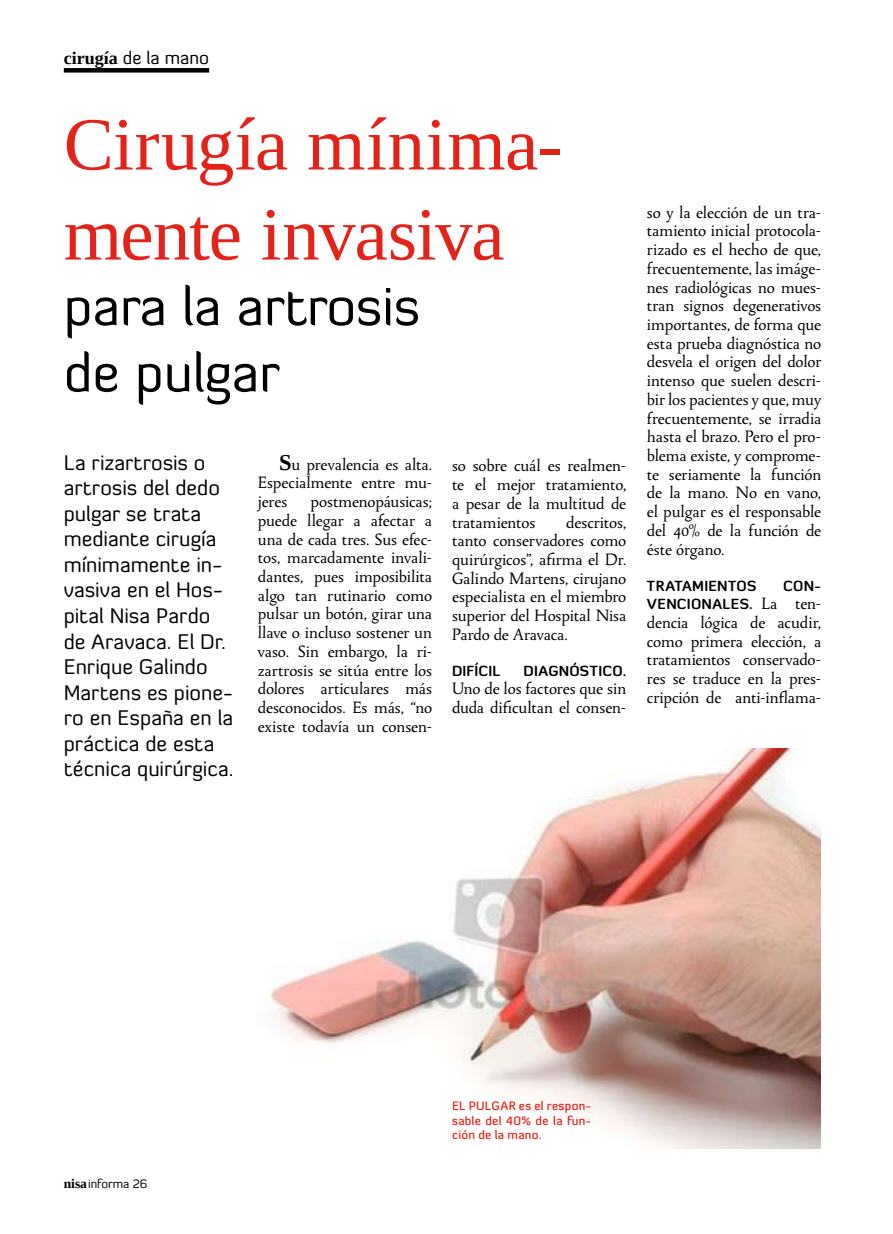
<style>
.page{position:relative;width:893px;height:1234px;background:#fff}
.page>*{position:absolute;margin:0;border:0;box-sizing:border-box;transform-origin:0 0}
.t1{font:75px/90px "Liberation Serif";letter-spacing:-.01em;color:#e32219}
.t2{font:54px/66.3px "Diavlo";color:#000}
.t3{font:21px/25.5px "Diavlo";color:#000}
.t4{font:19.5px/18.8px "Tallys";letter-spacing:-.005em;color:#000;text-align:justify}
.t5{font:18px "Diavlo";color:#000}
.t6{font:700 14.25px/18.8px "Diavlo";letter-spacing:.015em;color:#000;text-align:right}
.t7{font:12.15px "Diavlo";color:#000}
.t8{font:500 12px/14.4px "Diavlo";letter-spacing:.025em;color:#e32219;text-align:justify}
.s1{font-family:"Liberation Serif";font-weight:700}
.s2{font-family:"Liberation Serif";font-weight:700;font-size:22.5px}
.s3{font-family:"Tallys";font-weight:400;font-size:19.5px}
.s4{font-family:"Liberation Serif";font-weight:700;font-size:13.5px}
</style>
<div class="page">
<div style="left:64px;top:68px;width:145px;height:5px;background:#000"></div>
<img style="left:268px;top:748px;width:553px;height:400px">
<p class="t5" style="left:64px;top:46px;width:147px"><span class="s1">cirugía</span> de la mano</p>
<h1 class="t1" style="left:64px;top:99px;width:500px">Cirugía mínima&shy;mente invasiva</h1>
<h2 class="t2" style="left:64px;top:272px;width:358px">para la artrosis de pulgar</h2>
<p class="t3" style="left:64px;top:449px;width:171px">La rizartrosis o artrosis del dedo pulgar se trata mediante cirugía mínimamente in&shy;vasiva en el Hos&shy;pital Nisa Pardo de Aravaca. El Dr.<br>Enrique Galindo<br>Martens es pione&shy;ro en España en la práctica de esta técnica quirúrgica.</p>
<p class="t4" style="left:258px;top:455px;width:176px;text-indent:21px"><span class="s2">S</span>u prevalencia es alta.<br>Especialmente entre mu&shy;jeres postmenopáusicas; puede llegar a afectar a una de cada tres. Sus efec&shy;tos, marcadamente invali&shy;dantes, pues imposibilita algo tan rutinario como pulsar un botón, girar una llave o incluso sostener un vaso. Sin embargo, la ri&shy;zartrosis se sitúa entre los dolores articulares más desconocidos. Es más, “no existe todavía un consen-</p>
<p class="t4" style="left:452px;top:457px;width:176px">so sobre cuál es realmen&shy;te el mejor tratamiento, a pesar de la multitud de tratamientos</p>
<p class="t4" style="left:452px;top:513px;width:176px;text-indent:114px">descritos, tanto conservadores como quirúrgicos”, afirma el Dr.<br>Galindo Martens, cirujano especialista en el miembro superior del Hospital Nisa Pardo de Aravaca.</p>
<p class="t6" style="left:452px;top:661px;width:50px">DIFÍCIL</p>
<p class="t6" style="left:523px;top:661px;width:104px">DIAGNÓSTICO.</p>
<p class="t4" style="left:452px;top:680px;width:176px">Uno de los factores que sin duda dificultan el consen-</p>
<p class="t4" style="left:647px;top:203px;width:176px">so y la elección de un tra&shy;tamiento inicial protocola&shy;rizado es el hecho de que, frecuentemente, las imáge&shy;nes radiológicas no mues&shy;tran signos degenerativos importantes, de forma que esta prueba diagnóstica no desvela el origen del dolor intenso que suelen descri&shy;bir los pacientes y que, muy frecuentemente, se irradia hasta el brazo. Pero el pro&shy;blema existe, y comprome&shy;te seriamente la función de la mano. No en vano, el pulgar es el responsable del 40% de la función de éste órgano.</p>
<p class="t6" style="left:647px;top:575px;width:111px">TRATAMIENTOS</p>
<p class="t6" style="left:647px;top:575px;width:176px">CON-<br>VENCIONALES. <span class="s3">La ten-</span></p>
<p class="t4" style="left:647px;top:613px;width:176px">dencia lógica de acudir, como primera elección, a tratamientos conservado&shy;res se traduce en la pres&shy;cripción de anti-inflama-</p>
<p class="t7" style="left:64px;top:1175px;width:85px"><span class="s4">nisa</span>informa 26</p>
<p class="t8" style="left:452px;top:1098px;width:141px">el pulgar es el respon&shy;sable del 40% de la fun&shy;ción de la mano.</p>
</div>
